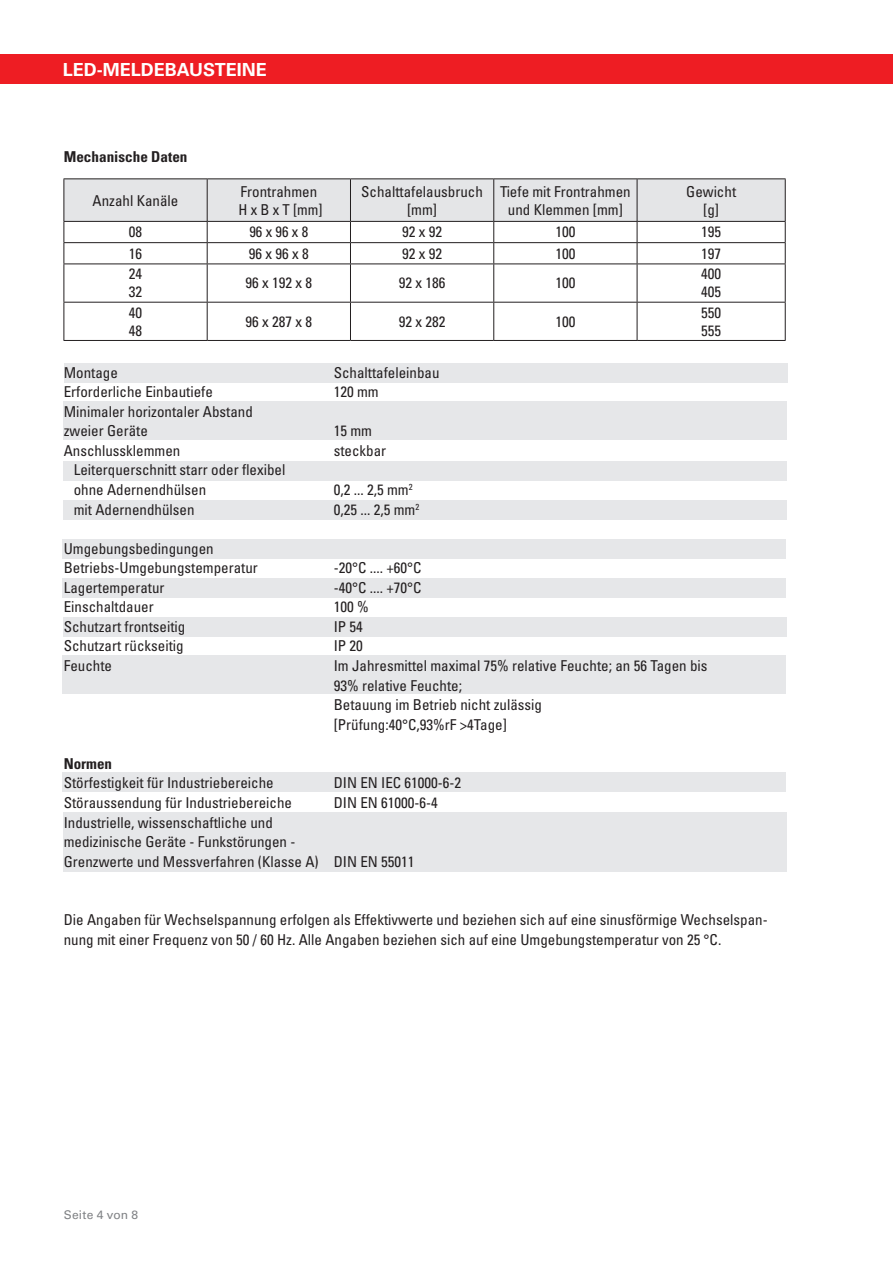
<style>
.page{position:relative;width:893px;height:1263px;background:#fff}
.page>*{position:absolute;margin:0;border:0;box-sizing:border-box;transform-origin:0 0}
.t1{font:700 18px "Univers LT Std";color:#fff}
.t2{font:condensed 15px/19.5px "Univers LT Std";color:#231f20;text-align:center}
.tabelle_head{font:700 condensed 15px "Univers LT Std";color:#231f20}
.t3{font:12px "Univers LT Std";letter-spacing:.015em;color:#808285}
</style>
<div class="page">
<div style="left:0;top:54px;width:893px;height:30px;background:#ee1d23"></div>
<div style="left:63px;top:812px;width:724px;height:60px;background:#e6e7e9"></div>
<div style="left:62px;top:656px;width:724px;height:38px;background:#e6e7e9"></div>
<div style="left:62px;top:772px;width:724px;height:20px;background:#e6e7e9"></div>
<div style="left:63px;top:617px;width:724px;height:19px;background:#e6e7e9"></div>
<div style="left:62px;top:539px;width:724px;height:20px;background:#e6e7e9"></div>
<div style="left:62px;top:578px;width:724px;height:20px;background:#e6e7e9"></div>
<div style="left:63px;top:500px;width:724px;height:20px;background:#e6e7e9"></div>
<div style="left:63px;top:402px;width:724px;height:38px;background:#e6e7e9"></div>
<div style="left:63px;top:461px;width:724px;height:20px;background:#e6e7e9"></div>
<div style="left:64px;top:363px;width:724px;height:19px;background:#e6e7e9"></div>
<hr style="left:64px;top:178px;width:143px;height:1px;background:#231f20">
<hr style="left:207px;top:178px;width:143px;height:1px;background:#231f20">
<hr style="left:350px;top:178px;width:144px;height:1px;background:#231f20">
<hr style="left:494px;top:178px;width:143px;height:1px;background:#231f20">
<hr style="left:637px;top:178px;width:149px;height:1px;background:#231f20">
<svg style="left:64px;top:179px;width:722px;height:85px"></svg>
<hr style="left:64px;top:264px;width:143px;height:1px;background:#231f20">
<hr style="left:64px;top:264px;width:1px;height:38px;background:#231f20">
<hr style="left:207px;top:264px;width:143px;height:1px;background:#231f20">
<hr style="left:207px;top:264px;width:1px;height:38px;background:#231f20">
<hr style="left:350px;top:264px;width:144px;height:1px;background:#231f20">
<hr style="left:350px;top:264px;width:1px;height:38px;background:#231f20">
<hr style="left:494px;top:264px;width:143px;height:1px;background:#231f20">
<hr style="left:493px;top:264px;width:1px;height:38px;background:#231f20">
<hr style="left:637px;top:264px;width:149px;height:1px;background:#231f20">
<hr style="left:637px;top:264px;width:1px;height:38px;background:#231f20">
<hr style="left:785px;top:264px;width:1px;height:38px;background:#231f20">
<hr style="left:64px;top:302px;width:143px;height:1px;background:#231f20">
<hr style="left:64px;top:303px;width:1px;height:37px;background:#231f20">
<hr style="left:207px;top:302px;width:143px;height:1px;background:#231f20">
<hr style="left:207px;top:303px;width:1px;height:37px;background:#231f20">
<hr style="left:350px;top:302px;width:144px;height:1px;background:#231f20">
<hr style="left:350px;top:303px;width:1px;height:37px;background:#231f20">
<hr style="left:494px;top:302px;width:143px;height:1px;background:#231f20">
<hr style="left:493px;top:303px;width:1px;height:37px;background:#231f20">
<hr style="left:637px;top:302px;width:149px;height:1px;background:#231f20">
<hr style="left:637px;top:303px;width:1px;height:37px;background:#231f20">
<hr style="left:785px;top:303px;width:1px;height:37px;background:#231f20">
<hr style="left:64px;top:340px;width:143px;height:1px;background:#231f20">
<hr style="left:207px;top:340px;width:143px;height:1px;background:#231f20">
<hr style="left:350px;top:340px;width:144px;height:1px;background:#231f20">
<hr style="left:494px;top:340px;width:143px;height:1px;background:#231f20">
<hr style="left:637px;top:340px;width:149px;height:1px;background:#231f20">
<p class="t1" style="left:63px;top:59px;width:205px">LED-MELDEBAUSTEINE</p>
<p class="tabelle_head" style="left:64px;top:148px;width:125px">Mechanische Daten</p>
<p class="t2" style="left:93px;top:190px;width:87px">Anzahl Kanäle</p>
<p class="t2" style="left:240px;top:181px;width:78px">Frontrahmen</p>
<p class="t2" style="left:238px;top:199px;width:86px">H x B x T [mm]</p>
<p class="t2" style="left:361px;top:182px;width:123px;line-height:18px">Schalttafelausbruch [mm]</p>
<p class="t2" style="left:500px;top:182px;width:132px;line-height:18px">Tiefe mit Frontrahmen und Klemmen [mm]</p>
<p class="t2" style="left:686px;top:181px;width:51px">Gewicht</p>
<p class="t2" style="left:703px;top:199px;width:17px">[g]</p>
<p class="t2" style="left:129px;top:222px;width:15px">08</p>
<p class="t2" style="left:249px;top:222px;width:60px">96 x 96 x 8</p>
<p class="t2" style="left:402px;top:222px;width:41px">92 x 92</p>
<p class="t2" style="left:555px;top:222px;width:21px">100</p>
<p class="t2" style="left:701px;top:222px;width:21px">195</p>
<p class="t2" style="left:129px;top:243px;width:15px">16</p>
<p class="t2" style="left:249px;top:243px;width:61px">96 x 96 x 8</p>
<p class="t2" style="left:402px;top:243px;width:41px">92 x 92</p>
<p class="t2" style="left:555px;top:243px;width:21px">100</p>
<p class="t2" style="left:701px;top:243px;width:21px">197</p>
<p class="t2" style="left:129px;top:264px;width:15px">24</p>
<p class="t2" style="left:129px;top:282px;width:15px">32</p>
<p class="t2" style="left:701px;top:264px;width:21px">400</p>
<p class="t2" style="left:701px;top:282px;width:21px">405</p>
<p class="t2" style="left:246px;top:273px;width:68px">96 x 192 x 8</p>
<p class="t2" style="left:399px;top:273px;width:48px">92 x 186</p>
<p class="t2" style="left:555px;top:273px;width:21px">100</p>
<p class="t2" style="left:129px;top:302px;width:15px">40</p>
<p class="t2" style="left:129px;top:320px;width:15px">48</p>
<p class="t2" style="left:246px;top:311px;width:68px">96 x 287 x 8</p>
<p class="t2" style="left:399px;top:311px;width:48px">92 x 282</p>
<p class="t2" style="left:555px;top:311px;width:21px">100</p>
<p class="t2" style="left:701px;top:302px;width:21px">550</p>
<p class="t2" style="left:701px;top:320px;width:21px">555</p>
<p class="t2" style="left:64px;top:362px;width:56px">Montage</p>
<p class="t2" style="left:334px;top:362px;width:107px">Schalttafeleinbau</p>
<p class="t2" style="left:64px;top:382px;width:151px">Erforderliche Einbautiefe</p>
<p class="t2" style="left:334px;top:382px;width:46px">120 mm</p>
<p class="t2" style="left:64px;top:401px;width:191px">Minimaler horizontaler Abstand</p>
<p class="t2" style="left:64px;top:421px;width:86px">zweier Geräte</p>
<p class="t2" style="left:334px;top:421px;width:40px">15 mm</p>
<p class="t2" style="left:64px;top:441px;width:118px">Anschlussklemmen</p>
<p class="t2" style="left:334px;top:441px;width:54px">steckbar</p>
<p class="t2" style="left:74px;top:460px;width:213px">Leiterquerschnitt starr oder flexibel</p>
<p class="t2" style="left:74px;top:480px;width:134px">ohne Adernendhülsen</p>
<p class="t2" style="left:334px;top:480px;width:80px">0,2 ... 2,5 mm<sup>2</sup></p>
<p class="t2" style="left:74px;top:499px;width:122px">mit Adernendhülsen</p>
<p class="t2" style="left:334px;top:499px;width:87px">0,25 ... 2,5 mm<sup>2</sup></p>
<p class="t2" style="left:64px;top:538px;width:151px">Umgebungsbedingungen</p>
<p class="t2" style="left:64px;top:558px;width:196px">Betriebs-Umgebungstemperatur</p>
<p class="t2" style="left:334px;top:558px;width:89px">-20°C .... +60°C</p>
<p class="t2" style="left:64px;top:577px;width:102px">Lagertemperatur</p>
<p class="t2" style="left:334px;top:577px;width:89px">-40°C .... +70°C</p>
<p class="t2" style="left:64px;top:597px;width:91px">Einschaltdauer</p>
<p class="t2" style="left:334px;top:597px;width:36px">100 %</p>
<p class="t2" style="left:64px;top:617px;width:123px">Schutzart frontseitig</p>
<p class="t2" style="left:334px;top:617px;width:31px">IP 54</p>
<p class="t2" style="left:64px;top:636px;width:121px">Schutzart rückseitig</p>
<p class="t2" style="left:334px;top:636px;width:31px">IP 20</p>
<p class="t2" style="left:64px;top:656px;width:50px">Feuchte</p>
<p class="t2" style="left:334px;top:656px;width:375px">Im Jahresmittel maximal 75% relative Feuchte; an 56 Tagen bis</p>
<p class="t2" style="left:334px;top:675px;width:130px">93% relative Feuchte;</p>
<p class="t2" style="left:334px;top:695px;width:210px">Betauung im Betrieb nicht zulässig</p>
<p class="t2" style="left:334px;top:714px;width:175px">[Prüfung:40°C,93%rF &gt;4Tage]</p>
<p class="tabelle_head" style="left:64px;top:754px;width:50px">Normen</p>
<p class="t2" style="left:64px;top:773px;width:211px">Störfestigkeit für Industriebereiche</p>
<p class="t2" style="left:334px;top:773px;width:129px">DIN EN IEC 61000-6-2</p>
<p class="t2" style="left:64px;top:793px;width:230px">Störaussendung für Industriebereiche</p>
<p class="t2" style="left:334px;top:793px;width:106px">DIN EN 61000-6-4</p>
<p class="t2" style="left:64px;top:812px;width:352px;text-align:left">Industrielle, wissenschaftliche und<br>medizinische Geräte - Funkstörungen -<br>Grenzwerte und Messverfahren (Klasse A) DIN EN 55011</p>
<p class="t2" style="left:64px;top:910px;width:705px;text-align:left">Die Angaben für Wechselspannung erfolgen als Effektivwerte und beziehen sich auf eine sinusförmige Wechselspan&shy;nung mit einer Frequenz von 50 / 60 Hz. Alle Angaben beziehen sich auf eine Umgebungstemperatur von 25 °C.</p>
<p class="t3" style="left:64px;top:1207px;width:76px">Seite 4 von 8</p>
</div>
